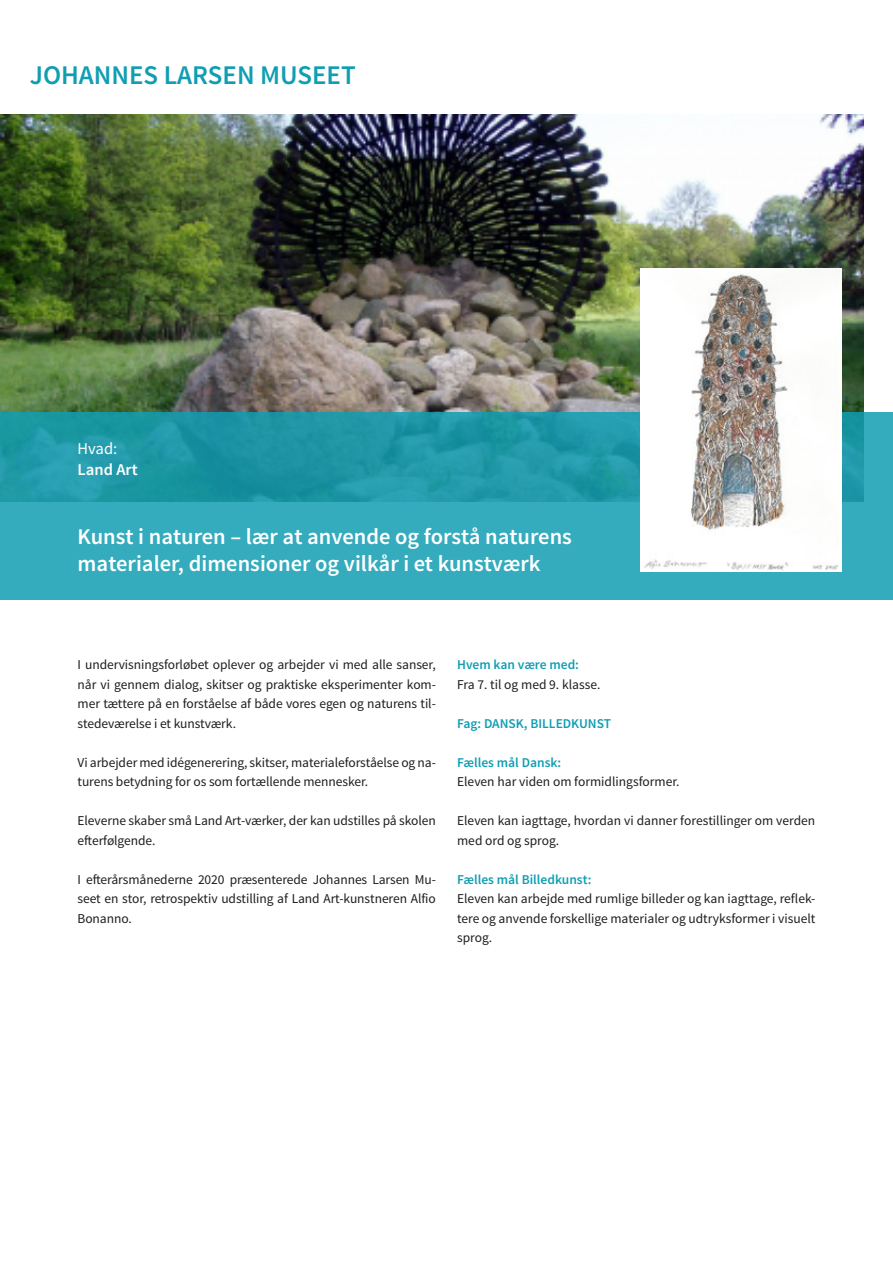
<style>
.page{position:relative;width:893px;height:1263px;background:#fff}
.page>*{position:absolute;margin:0;border:0;box-sizing:border-box;transform-origin:0 0}
.t1{font:600 27px "Source Sans Pro";color:#109eb3}
.t2{font:600 22.5px/27px "Source Sans Pro";color:#fff}
.t3{font:600 16.5px "Source Sans Pro";color:#fff}
.t4{font:16.5px "Source Sans Pro";color:#fff}
.t5{font:13.5px/19.5px "Source Sans Pro";letter-spacing:-.005em;color:#1d1d1b;text-align:justify}
.t6{font:600 13.5px "Source Sans Pro";color:#109eb3}
</style>
<div class="page">
<img style="left:0;top:115px;width:863px;height:297px">
<svg style="left:0;top:412px;width:893px;height:188px;background:#2ba3b3"></svg>
<img style="left:641px;top:268px;width:201px;height:303px">
<h1 class="t1" style="left:30px;top:58px;width:327px">JOHANNES LARSEN MUSEET</h1>
<p class="t4" style="left:78px;top:438px;width:41px">Hvad:</p>
<p class="t3" style="left:78px;top:459px;width:62px">Land Art</p>
<h2 class="t2" style="left:78px;top:524px;width:496px">Kunst i naturen – lær at anvende og forstå naturens materialer, dimensioner og vilkår i et kunstværk</h2>
<p class="t5" style="left:78px;top:655px;width:360px">I undervisningsforløbet oplever og arbejder vi med alle sanser, når vi gennem dialog, skitser og praktiske eksperimenter kom&shy;mer tættere på en forståelse af både vores egen og naturens til&shy;stedeværelse i et kunstværk.</p>
<p class="t5" style="left:78px;top:753px;width:360px">Vi arbejder med idégenerering, skitser, materialeforståelse og na&shy;turens betydning for os som fortællende mennesker.</p>
<p class="t5" style="left:78px;top:811px;width:360px">Eleverne skaber små Land Art-værker, der kan udstilles på skolen efterfølgende.</p>
<p class="t5" style="left:78px;top:870px;width:360px">I efterårsmånederne 2020 præsenterede Johannes Larsen Mu&shy;seet en stor, retrospektiv udstilling af Land Art-kunstneren Alfio Bonanno.</p>
<p class="t6" style="left:457px;top:656px;width:123px">Hvem kan være med:</p>
<p class="t5" style="left:457px;top:675px;width:145px">Fra 7. til og med 9. klasse.</p>
<p class="t6" style="left:457px;top:715px;width:155px">Fag: DANSK, BILLEDKUNST</p>
<p class="t6" style="left:457px;top:754px;width:106px">Fælles mål Dansk:</p>
<p class="t5" style="left:457px;top:772px;width:224px">Eleven har viden om formidlingsformer.</p>
<p class="t5" style="left:457px;top:811px;width:360px">Eleven kan iagttage, hvordan vi danner forestillinger om verden med ord og sprog.</p>
<p class="t6" style="left:457px;top:871px;width:136px">Fælles mål Billedkunst:</p>
<p class="t5" style="left:457px;top:889px;width:360px">Eleven kan arbejde med rumlige billeder og kan iagttage, reflek&shy;tere og anvende forskellige materialer og udtryksformer i visuelt sprog.</p>
</div>
